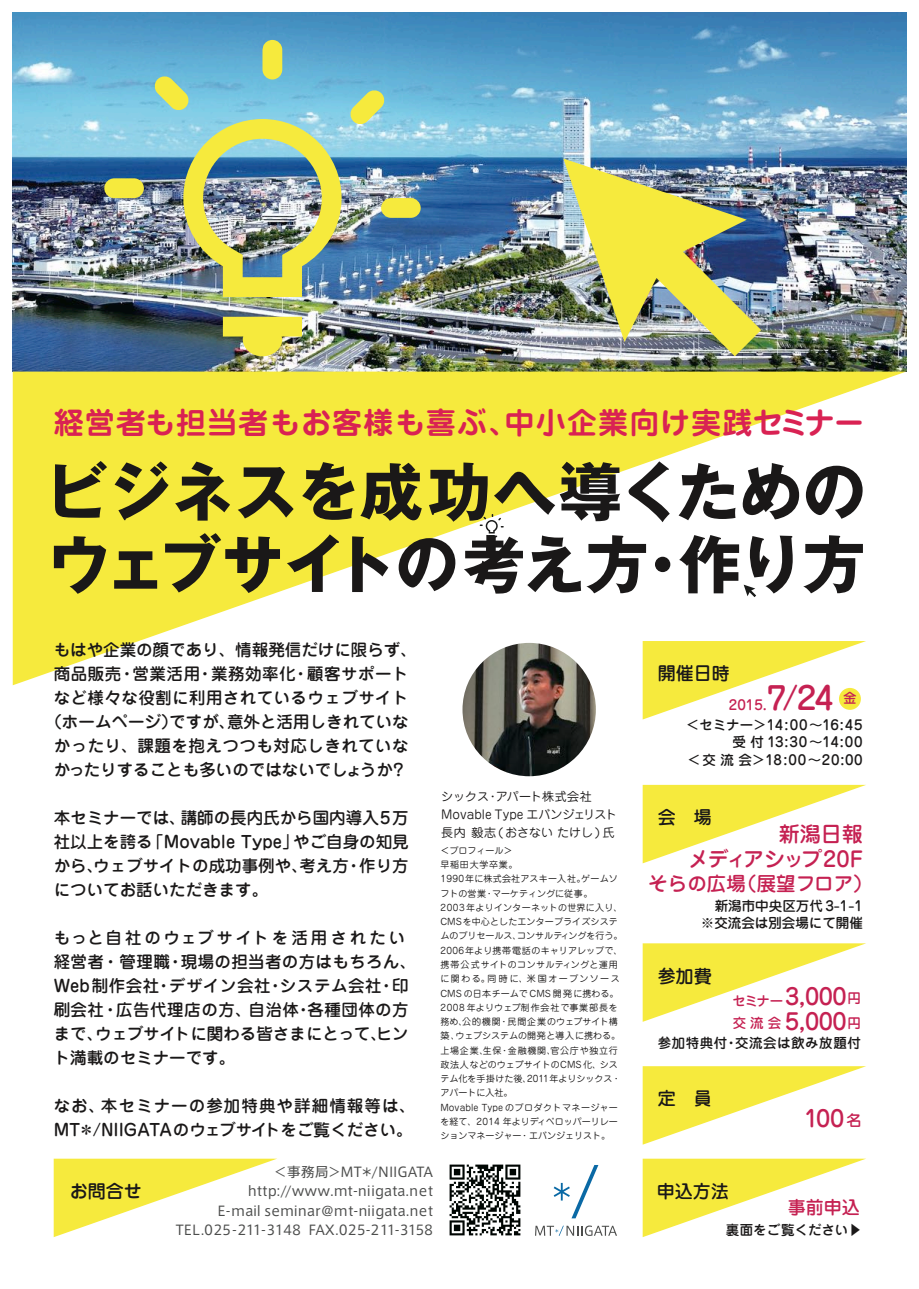
<style>
.page{position:relative;width:919px;height:1289px;background:#fff}
.page>*{position:absolute;margin:0;border:0;box-sizing:border-box;transform-origin:0 0}
.t1{font:700 63px/72.4px "Gothic MB101 Pro";color:#1a1818}
.t2{font:500 31.5px "Jun 34 Pro";color:#c52152}
.t3{font:700 30px "Jun 501 Pro";letter-spacing:.04em;color:#d92253}
.t4{font:500 22.5px "Jun 34 Pro";letter-spacing:-.02em;color:#c52152}
.t5{font:500 21px/25.5px "Jun 34 Pro";color:#c52152;text-align:right}
.t6{font:500 19.5px "Jun 34 Pro";color:#c52152}
.t7{font:500 18px "Jun 34 Pro";color:#1a1818}
.t8{font:500 18px "Jun 34 Pro";color:#c52152}
.t9{font:500 16.5px/24px "Jun 34 Pro";color:#1a1818;text-align:center}
.t10{font:500 16.5px/24px "Jun 34 Pro";letter-spacing:.02em;color:#1a1818}
.t11{font:13.5px/19.5px "Axis Std";color:#4c4d4c;text-align:right}
.t12{font:500 13.5px/17.2px "Jun 34 Pro";color:#1a1818;text-align:right}
.t13{font:500 13.5px "Jun 34 Pro";letter-spacing:-.01em;color:#c52152}
.t14{font:500 13.5px "Jun 34 Pro";letter-spacing:.04em;color:#1a1818}
.t15{font:12px/18px "Jun 201 Pro";color:#1a1818}
.t16{font:9px/14.2px "Jun 201 Pro";letter-spacing:.015em;color:#1a1818}
.s1{font-size:22.5px}
.s2{font-size:13.5px}
.s3{font-size:15px}
</style>
<div class="page">
<svg style="left:54px;top:1158px;width:223px;height:79px"></svg>
<img style="left:13px;top:13px;width:893px;height:358px">
<svg style="left:13px;top:371px;width:893px;height:314px;fill:#f6ea3d"></svg>
<svg style="left:642px;top:943px;width:224px;height:78px"></svg>
<svg style="left:642px;top:1066px;width:224px;height:78px"></svg>
<svg style="left:642px;top:784px;width:224px;height:79px"></svg>
<svg style="left:642px;top:641px;width:224px;height:78px"></svg>
<svg style="left:642px;top:1158px;width:224px;height:79px"></svg>
<div style="left:838px;top:688px;width:22px;height:21px;background:#f6ea3d;border-radius:50%"></div>
<svg style="left:154px;top:75px;width:35px;height:36px"></svg>
<div style="left:104px;top:178px;width:40px;height:20px;background:#f6ea3d;border-radius:10px"></div>
<div style="left:381px;top:198px;width:39px;height:20px;background:#f6ea3d;border-radius:10px"></div>
<svg style="left:349px;top:89px;width:36px;height:36px"></svg>
<svg style="left:262px;top:40px;width:20px;height:39px"></svg>
<img style="left:183px;top:119px;width:158px;height:178px">
<img style="left:223px;top:317px;width:79px;height:39px">
<svg style="left:479px;top:514px;width:24px;height:24px"></svg>
<img style="left:563px;top:159px;width:198px;height:197px">
<svg style="left:743px;top:584px;width:13px;height:13px"></svg>
<img style="left:462px;top:643px;width:134px;height:133px;border-radius:67px">
<svg style="left:535px;top:1225px;width:82px;height:10px"></svg>
<svg style="left:553px;top:1165px;width:45px;height:53px"></svg>
<img style="left:449px;top:1164px;width:72px;height:72px">
<h3 class="t3" style="left:54px;top:399px;width:811px">経営者も担当者もお客様も喜ぶ、中小企業向け実践セミナー</h3>
<h1 class="t1" style="left:45px;top:448px;width:822px">ビジネスを成功へ導くためのウェブサイトの考え方・作り方</h1>
<h3 class="t9" style="left:45px;top:635px;width:373px">もはや企業の顔であり、情報発信だけに限らず、商品販売・営業活用・業務効率化・顧客サポートなど様々な役割に利用されているウェブサイト（ホームページ）ですが、意外と活用しきれていなかったり、課題を抱えつつも対応しきれていなかったりすることも多いのではないでしょうか？</h3>
<h3 class="t9" style="left:54px;top:803px;width:356px;text-align:justify">本セミナーでは、講師の長内氏から国内導入5万社以上を誇る「Movable Type」やご自身の知見から、ウェブサイトの成功事例や、考え方・作り方についてお話いただきます。</h3>
<h3 class="t10" style="left:54px;top:923px;width:364px">もっと自社のウェブサイトを活用されたい経営者・管理職・現場の担当者の方はもちろん、<br>Web制作会社・デザイン会社・システム会社・印刷会社・広告代理店の方、自治体・各種団体の方まで、ウェブサイトに関わる皆さまにとって、ヒント満載のセミナーです。</h3>
<h3 class="t9" style="left:54px;top:1091px;width:363px;text-align:left">なお、本セミナーの参加特典や詳細情報等は、<br>MT＊/NIIGATAのウェブサイトをご覧ください。</h3>
<h3 class="t15" style="left:441px;top:785px;width:177px">シックス・アパート株式会社<br>Movable Type エバンジェリスト長内 毅志 (おさない たけし) 氏</h3>
<p class="t16" style="left:440px;top:842px;width:183px">＜プロフィール＞<br>早稲田大学卒業。<br>1990年に株式会社アスキー入社。ゲームソフトの営業・マーケティングに従事。<br>2003年よりインターネットの世界に入り、<br>CMSを中心としたエンタープライズシステムのプリセールス、コンサルティングを行う。<br>2006年より携帯電話のキャリアレップで、携帯公式サイトのコンサルティングと運用に関わる。同時に、米国オープンソース<br>CMS の日本チームで CMS 開発に携わる。<br>2008 年よりウェブ制作会社で事業部長を務め、公的機関・民間企業のウェブサイト構築、ウェブシステムの開発と導入に携わる。上場企業、生保・金融機関、官公庁や独立行政法人などのウェブサイトのCMS 化、システム化を手掛けた後、2011年よりシックス・アパートに入社。<br>Movable Type のプロダクトマネージャーを経て、2014 年よりディベロッパーリレーションマネージャー・エバンジェリスト。</p>
<h3 class="t7" style="left:657px;top:659px;width:73px">開催日時</h3>
<h2 class="t2" style="left:767px;top:672px;width:69px">7/24</h2>
<h3 class="t13" style="left:728px;top:694px;width:40px">2015.</h3>
<h3 class="t13" style="left:843px;top:687px;width:15px">金</h3>
<h3 class="t12" style="left:685px;top:715px;width:178px">＜セミナー＞14:00～16:45受 付 13:30～14:00<br>＜交 流 会＞18:00～20:00</h3>
<h3 class="t7" style="left:657px;top:803px;width:55px">会　場</h3>
<h3 class="t5" style="left:688px;top:818px;width:176px">新潟日報<br>メディアシップ20F</h3>
<h3 class="t6" style="left:648px;top:868px;width:226px">そらの広場（展望フロア）</h3>
<h3 class="t12" style="left:700px;top:896px;width:164px;line-height:16.5px">新潟市中央区万代 3-1-1 ※交流会は別会場にて開催</h3>
<h3 class="t7" style="left:657px;top:961px;width:55px">参加費</h3>
<h3 class="t13" style="left:732px;top:990px;width:130px">セミナー <span class="s1">3,000</span>円</h3>
<h3 class="t4" style="left:732px;top:1004px;width:130px"><span class="s2">交 流 会</span> 5,000<span class="s2">円</span></h3>
<h3 class="t14" style="left:657px;top:1032px;width:205px">参加特典付・交流会は飲み放題付</h3>
<h3 class="t7" style="left:657px;top:1084px;width:55px">定　員</h3>
<h3 class="t4" style="left:804px;top:1100px;width:58px">100<span class="s3">名</span></h3>
<h3 class="t11" style="left:176px;top:1161px;width:259px">＜事務局＞MT＊/NIIGATA http://www.mt-niigata.net<br>E-mail seminar@mt-niigata.net<br>TEL.025-211-3148 FAX.025-211-3158</h3>
<h3 class="t7" style="left:70px;top:1176px;width:74px">お問合せ</h3>
<h3 class="t7" style="left:656px;top:1176px;width:73px">申込方法</h3>
<h3 class="t8" style="left:787px;top:1192px;width:73px">事前申込</h3>
<h3 class="t12" style="left:725px;top:1220px;width:138px">裏面をご覧ください▶</h3>
</div>
